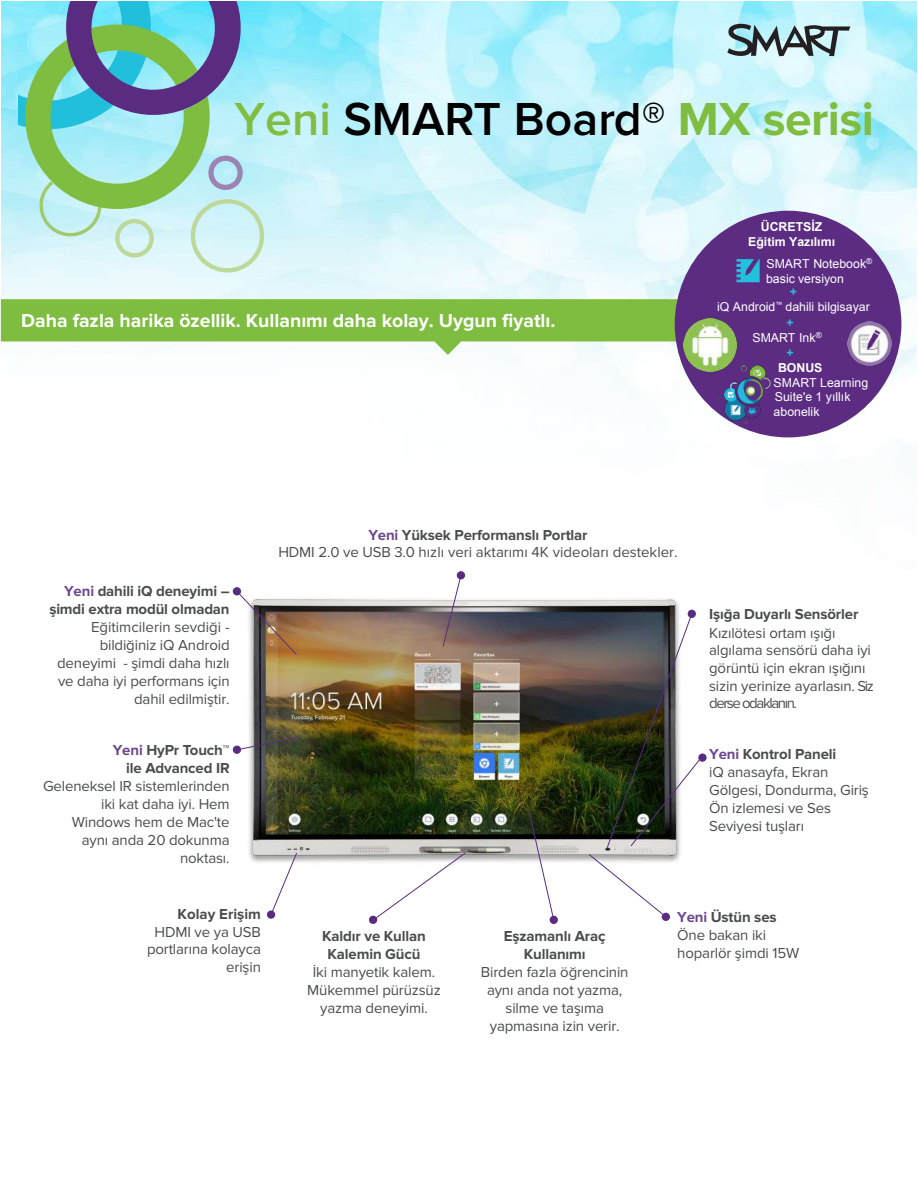
<style>
.page{position:relative;width:918px;height:1188px;background:#fff}
.page>*{position:absolute;margin:0;border:0;box-sizing:border-box;transform-origin:0 0}
.t1{font:600 48px "Proxima Nova";color:#000}
.t2{font:700 19.5px "Proxima Nova";color:#fff}
.t3{font:15px/18px "Proxima Nova";letter-spacing:-.01em;color:#4b4c4d;text-align:center}
.t4{font:700 15px/18px "Proxima Nova";letter-spacing:-.01em;color:#4b4c4d;text-align:center}
.t5{font:700 15px "Proxima Nova";color:#4d4d4f}
.t6{font:12.3px/14.9px "Arial";color:#fff}
.t7{font:12.3px/14.9px "Arial";color:#fff;text-align:center}
.t8{font:700 12.3px/14.9px "Arial";color:#fff;text-align:center}
.t9{font:700 12.3px "Arial";color:#fff}
.s1{color:#81bd41}
.s2{font-weight:700;color:#7fbd41}
.s3{font-style:inherit}
.s4{font-weight:700;color:#23c0de}
.s5{color:#6c468e}
.s6{font-weight:700;color:#6c468e}
.s7{font-weight:700}
</style>
<div class="page">
<img style="left:1px;top:2px;width:916px;height:436px">
<svg style="left:1px;top:299px;width:678px;height:56px;fill:#7fbd41"></svg>
<div style="left:675px;top:211px;width:226px;height:226px;background:#5b2c82;border-radius:50%"></div>
<img style="left:717px;top:365px;width:54px;height:58px">
<svg style="left:737px;top:259px;width:23px;height:23px"></svg>
<img style="left:683px;top:318px;width:54px;height:54px">
<img style="left:847px;top:321px;width:45px;height:45px">
<svg style="left:16px;top:1px;width:252px;height:275px;background:#9acec9"></svg>
<img style="left:232px;top:579px;width:460px;height:284px">
<svg style="left:442px;top:574px;width:20px;height:73px"></svg>
<div style="left:457px;top:571px;width:8px;height:8px;background:#592c81;border-radius:50%"></div>
<svg style="left:270px;top:852px;width:28px;height:64px"></svg>
<div style="left:267px;top:910px;width:8px;height:9px;background:#592c81;border-radius:50%"></div>
<svg style="left:372px;top:852px;width:94px;height:69px"></svg>
<div style="left:369px;top:916px;width:8px;height:8px;background:#592c81;border-radius:50%"></div>
<div style="left:698px;top:754px;width:9px;height:8px;background:#592c81;border-radius:50%"></div>
<div style="left:688px;top:610px;width:8px;height:8px;background:#592c81;border-radius:50%"></div>
<svg style="left:236px;top:590px;width:61px;height:66px"></svg>
<div style="left:233px;top:587px;width:8px;height:8px;background:#592c81;border-radius:50%"></div>
<svg style="left:236px;top:736px;width:65px;height:15px"></svg>
<div style="left:233px;top:746px;width:8px;height:8px;background:#592c81;border-radius:50%"></div>
<svg style="left:588px;top:613px;width:112px;height:305px"></svg>
<div style="left:662px;top:913px;width:8px;height:8px;background:#592c81;border-radius:50%"></div>
<svg style="left:528px;top:809px;width:27px;height:112px"></svg>
<div style="left:550px;top:916px;width:8px;height:8px;background:#592c81;border-radius:50%"></div>
<svg style="left:727px;top:24px;width:123px;height:32px;background:#869fa4"></svg>
<h1 class="t1" style="left:235px;top:97px;width:641px"><span class="s1">Yeni</span> SMART Board® <span class="s2">MX serisi</span></h1>
<h2 class="t2" style="left:21px;top:309px;width:536px">Daha fazla harika özellik. Kullanımı daha kolay. Uygun fiyatlı.</h2>
<p class="t8" style="left:748px;top:220px;width:88px">ÜCRETSİZ<br>Eğitim Yazılımı</p>
<p class="t6" style="left:766px;top:257px;width:108px">SMART Notebook<sup>® </sup>basic vers<span class="s3">iyon</span></p>
<p class="t7" style="left:717px;top:284px;width:154px"><span class="s4">+<br></span><span class="s3">iQ Android</span><sup>™</sup> dahili bilgisayar</p>
<p class="t6" style="left:753px;top:316px;width:71px;text-align:center"><span class="s4">+<br></span>SMART Ink<sup>® </sup><span class="s4">+</span></p>
<p class="t9" style="left:778px;top:359px;width:46px">BONUS</p>
<p class="t6" style="left:774px;top:375px;width:96px">SMART Learning<br>Suite<span class="s3">'e 1 yıllık abonelik</span></p>
<p class="t4" style="left:49px;top:582px;width:182px;text-align:right"><span class="s5">Yeni</span> dahili iQ deneyimi – şimdi extra modül olmadan</p>
<p class="t3" style="left:57px;top:618px;width:174px;text-align:right">Eğitimcilerin sevdiği - bildiğiniz iQ Android deneyimi - şimdi daha hızlı ve daha iyi performans için dahil edilmiştir.</p>
<p class="t4" style="left:113px;top:742px;width:118px;text-align:right"><span class="s5">Yeni</span> HyPr Touch™ ile Advanced IR</p>
<p class="t3" style="left:43px;top:777px;width:188px;text-align:right">Geleneksel IR sistemlerinden iki kat daha iyi. Hem<br>Windows hem de Mac'te aynı anda 20 dokunma noktası.</p>
<p class="t3" style="left:278px;top:527px;width:401px;line-height:16.8px"><span class="s6">Yeni</span> <span class="s7">Yüksek Performanslı Portlar<br></span>HDMI 2.0 ve USB 3.0 hızlı veri aktarımı 4K videoları destekler.</p>
<p class="t4" style="left:709px;top:606px;width:151px">Işığa Duyarlı Sensörler</p>
<p class="t3" style="left:709px;top:624px;width:166px;line-height:17.5px;text-align:left">Kızılötesi ortam ışığı algılama sensörü daha iyi görüntü için ekran ışığını sizin yerinize ayarlasın. Siz derse odaklanın.</p>
<p class="t3" style="left:709px;top:745px;width:161px;text-align:left"><span class="s6">Yeni</span> <span class="s7">Kontrol Paneli<br></span>iQ anasayfa, Ekran<br>Gölgesi, Dondurma, Giriş<br>Ön izlemesi ve Ses<br>Seviyesi tuşları</p>
<p class="t5" style="left:178px;top:905px;width:85px">Kolay Erişim</p>
<p class="t3" style="left:147px;top:923px;width:115px;text-align:right">HDMI ve ya USB portlarına kolayca erişin</p>
<p class="t4" style="left:504px;top:928px;width:103px">Eşzamanlı Araç<br>Kullanımı</p>
<p class="t4" style="left:322px;top:928px;width:105px">Kaldır ve Kullan<br>Kalemin Gücü</p>
<p class="t3" style="left:307px;top:964px;width:135px">İki manyetik kalem.<br>Mükemmel pürüzsüz yazma deneyimi.</p>
<p class="t3" style="left:481px;top:964px;width:149px">Birden fazla öğrencinin aynı anda not yazma, silme ve taşıma yapmasına izin verir.</p>
<p class="t3" style="left:677px;top:908px;width:124px;text-align:left"><span class="s6">Yeni</span> <span class="s7">Üstün ses<br></span>Öne bakan iki hoparlör şimdi 15W</p>
</div>
